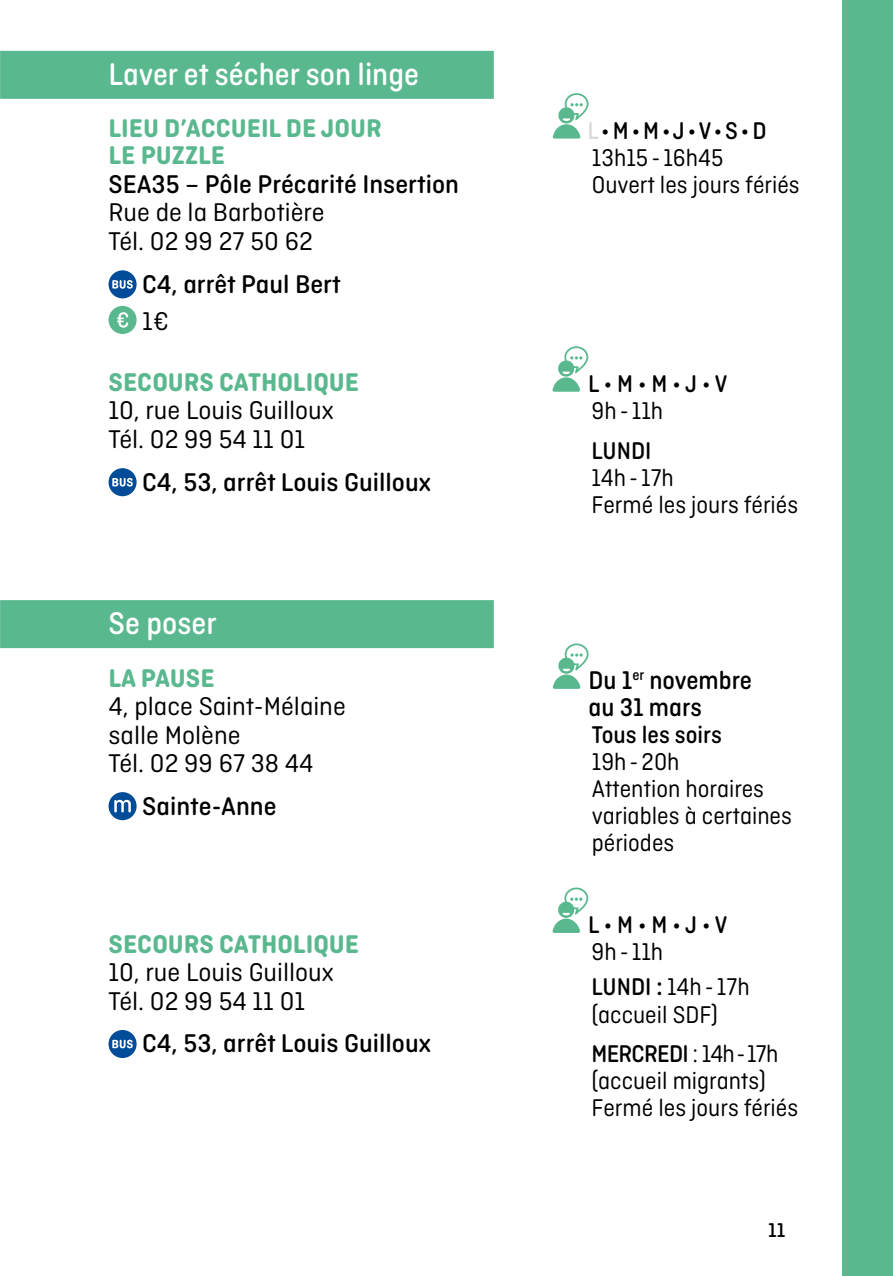
<style>
.page{position:relative;width:893px;height:1276px;background:#fff}
.page>*{position:absolute;margin:0;border:0;box-sizing:border-box;transform-origin:0 0}
.t1{font:500 33px "Ciutadella Rounded";color:#fff;scale:.95 1}
.t2{font:27px/28.5px "Ciutadella Rounded";color:#000}
.t3{font:500 27px "Ciutadella Rounded";color:#000}
.t4{font:700 27px/27px "Ciutadella Rounded";color:#5ab88f}
.t5{font:500 27px/27px "Ciutadella Rounded";color:#000;scale:.95 1}
.t6{font:25.5px/27px "Ciutadella Rounded";color:#000;scale:.95 1}
.t7{font:500 25.5px "Ciutadella Rounded";color:#000;scale:.95 1}
.t8{font:500 21px "Ciutadella Rounded";color:#000}
.s1{font-weight:500;color:#dadada}
.s2{font-weight:500}
.s3{font-weight:600}
</style>
<div class="page">
<div style="left:842px;top:0;width:51px;height:1276px;background:#5ab88f"></div>
<div style="left:0;top:51px;width:494px;height:48px;background:#5ab88f"></div>
<div style="left:0;top:600px;width:494px;height:48px;background:#5ab88f"></div>
<div style="left:109px;top:270px;width:28px;height:28px;background:#004c99;border-radius:50%"></div>
<svg style="left:112px;top:280px;width:21px;height:9px"></svg>
<svg style="left:109px;top:306px;width:28px;height:28px"></svg>
<div style="left:109px;top:468px;width:28px;height:28px;background:#004c99;border-radius:50%"></div>
<svg style="left:112px;top:478px;width:21px;height:8px"></svg>
<div style="left:109px;top:792px;width:28px;height:28px;background:#004c99;border-radius:50%"></div>
<svg style="left:114px;top:800px;width:17px;height:12px"></svg>
<div style="left:109px;top:1030px;width:28px;height:28px;background:#004c99;border-radius:50%"></div>
<svg style="left:112px;top:1039px;width:21px;height:9px"></svg>
<svg style="left:552px;top:93px;width:37px;height:46px"></svg>
<svg style="left:552px;top:346px;width:36px;height:46px"></svg>
<svg style="left:552px;top:643px;width:37px;height:46px"></svg>
<svg style="left:552px;top:887px;width:36px;height:46px"></svg>
<p class="t1" style="left:109px;top:56px;width:328px">Laver et sécher son linge</p>
<p class="t4" style="left:109px;top:115px;width:275px">LIEU D’ACCUEIL DE JOUR<br>LE PUZZLE</p>
<p class="t3" style="left:109px;top:169px;width:352px">SEA35 – Pôle Précarité Insertion</p>
<p class="t2" style="left:109px;top:198px;width:217px">Rue de la Barbotière<br>Tél. 02 99 27 50 62</p>
<p class="t3" style="left:142px;top:269px;width:200px">C4, arrêt Paul Bert</p>
<p class="t2" style="left:142px;top:307px;width:28px">1€</p>
<p class="t4" style="left:109px;top:368px;width:252px">SECOURS CATHOLIQUE</p>
<p class="t2" style="left:109px;top:396px;width:227px">10, rue Louis Guilloux<br>Tél. 02 99 54 11 01</p>
<p class="t3" style="left:142px;top:466px;width:290px">C4, 53, arrêt Louis Guilloux</p>
<p class="t1" style="left:109px;top:605px;width:115px">Se poser</p>
<p class="t4" style="left:109px;top:664px;width:108px">LA PAUSE</p>
<p class="t2" style="left:109px;top:692px;width:239px">4, place Saint-Mélaine salle Molène<br>Tél. 02 99 67 38 44</p>
<p class="t3" style="left:142px;top:791px;width:136px">Sainte-Anne</p>
<p class="t4" style="left:109px;top:930px;width:252px">SECOURS CATHOLIQUE</p>
<p class="t2" style="left:109px;top:958px;width:227px">10, rue Louis Guilloux<br>Tél. 02 99 54 11 01</p>
<p class="t3" style="left:142px;top:1028px;width:290px">C4, 53, arrêt Louis Guilloux</p>
<p class="t6" style="left:588px;top:117px;width:225px"><span class="s1">L</span> <span class="s2">• M • M • J • V • S • D<br></span>13h15-16h45<br>Ouvert les jours fériés</p>
<p class="t7" style="left:588px;top:369px;width:148px">L • M • M • J • V</p>
<p class="t6" style="left:591px;top:397px;width:77px">9h-11h</p>
<p class="t7" style="left:591px;top:436px;width:65px">LUNDI</p>
<p class="t6" style="left:591px;top:464px;width:219px">14h-17h<br>Fermé les jours fériés</p>
<p class="t5" style="left:589px;top:666px;width:174px">Du 1<sup>er</sup> novembre au 31 mars</p>
<p class="t7" style="left:592px;top:720px;width:138px">Tous les soirs</p>
<p class="t6" style="left:592px;top:748px;width:212px">19h-20h<br>Attention horaires variables à certaines périodes</p>
<p class="t7" style="left:588px;top:910px;width:148px">L • M • M • J • V</p>
<p class="t6" style="left:591px;top:934px;width:168px;line-height:35.4px">9h-11h<br><span class="s2">LUNDI</span> <span class="s3">:</span> 14h-17h</p>
<p class="t6" style="left:591px;top:994px;width:198px;line-height:39.9px">(accueil SDF)<br><span class="s2">MERCREDI</span> : 14h-17h</p>
<p class="t6" style="left:591px;top:1067px;width:219px">(accueil migrants)<br>Fermé les jours fériés</p>
<p class="t8" style="left:768px;top:1218px;width:19px">11</p>
</div>
